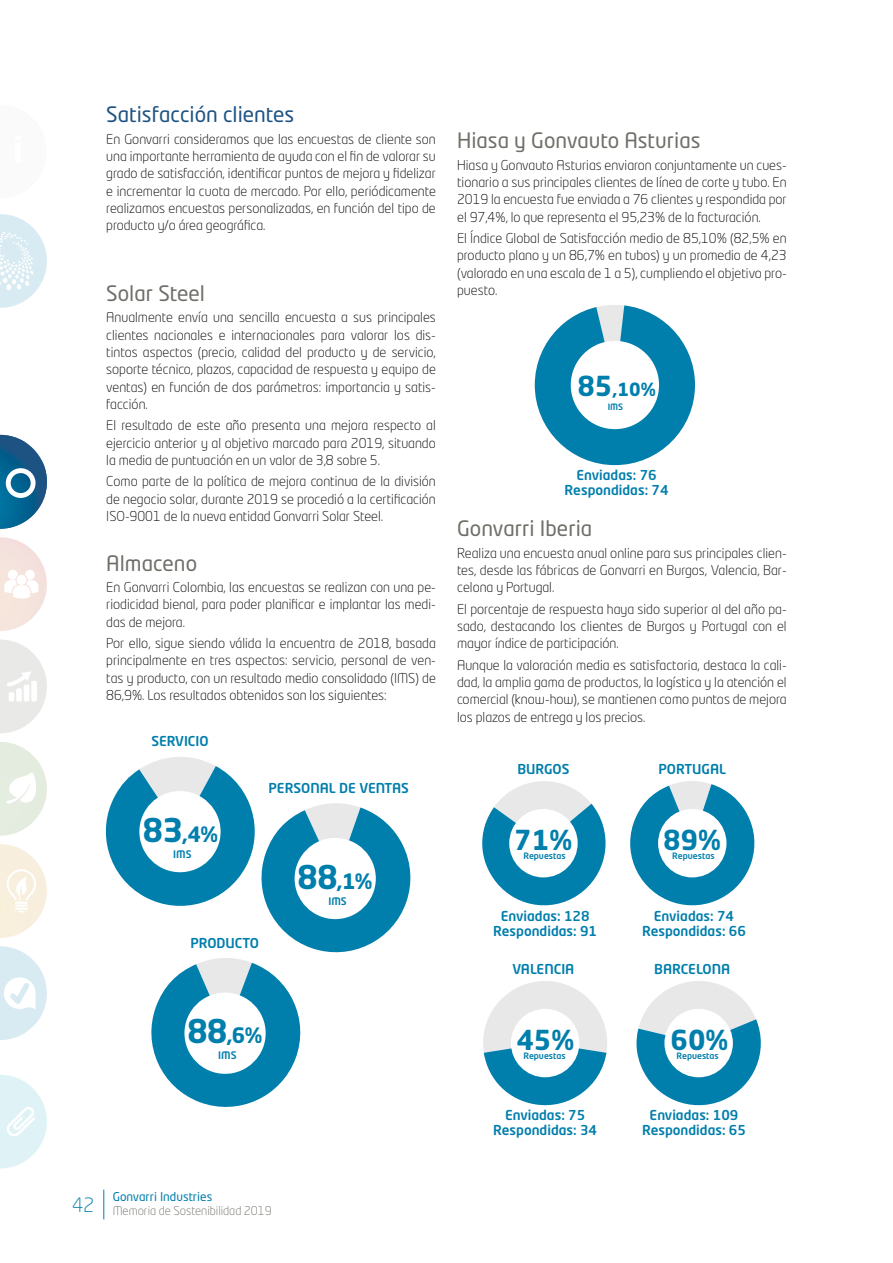
<style>
.page{position:relative;width:893px;height:1263px;background:#fff}
.page>*{position:absolute;margin:0;border:0;box-sizing:border-box;transform-origin:0 0}
.t1{font:700 27.15px "Neo Tech Std";color:#007eac}
.t2{font:21px "Neo Tech Std";color:#6f6e68}
.t3{font:21px "Neo Tech Std";color:#1d5383}
.t4{font:700 21px "Neo Tech Std";color:#007eac}
.t5{font:700 18px "Neo Tech Std";color:#007eac}
.t6{font:300 13.5px/17.2px "Neo Tech Std";color:#000;text-align:justify}
.t7{font:500 13.5px/15px "Neo Tech Std";color:#007eac;text-align:center}
.t8{font:300 12px/14.1px "Neo Tech Std";color:#6f6e68}
.t9{font:500 10.35px "Neo Tech Std";color:#007eac}
.t10{font:500 8.7px "Neo Tech Std";color:#007eac}
.s1{font-size:32.25px}
.s2{font-weight:400;color:#007eac}
.s3{font-size:27.15px}
</style>
<div class="page">
<svg style="left:483px;top:981px;width:124px;height:125px"></svg>
<svg style="left:636px;top:981px;width:125px;height:125px"></svg>
<svg style="left:630px;top:781px;width:125px;height:125px"></svg>
<svg style="left:482px;top:781px;width:124px;height:125px"></svg>
<svg style="left:105px;top:757px;width:306px;height:350px"></svg>
<div style="left:139px;top:791px;width:82px;height:81px;background:#fff;border-radius:50%"></div>
<div style="left:295px;top:838px;width:81px;height:81px;background:#fff;border-radius:50%"></div>
<div style="left:184px;top:992px;width:82px;height:82px;background:#fff;border-radius:50%"></div>
<svg style="left:535px;top:305px;width:160px;height:160px"></svg>
<div style="left:571px;top:341px;width:88px;height:88px;background:#fff;border-radius:50%"></div>
<div style="left:509px;top:809px;width:69px;height:68px;background:#fff;border-radius:50%"></div>
<div style="left:511px;top:1009px;width:68px;height:68px;background:#fff;border-radius:50%"></div>
<div style="left:658px;top:809px;width:68px;height:68px;background:#fff;border-radius:50%"></div>
<div style="left:664px;top:1009px;width:69px;height:68px;background:#fff;border-radius:50%"></div>
<hr style="left:103px;top:1189px;width:1px;height:30px;background:#007eac">
<svg style="left:0;top:435px;width:47px;height:94px"></svg>
<svg style="left:0;top:537px;width:47px;height:94px"></svg>
<div style="left:6px;top:468px;width:30px;height:30px;border:5px solid #fff;border-radius:50%"></div>
<svg style="left:0;top:639px;width:47px;height:94px"></svg>
<svg style="left:0;top:742px;width:47px;height:94px"></svg>
<svg style="left:0;top:844px;width:47px;height:94px"></svg>
<svg style="left:0;top:946px;width:47px;height:94px"></svg>
<svg style="left:0;top:1075px;width:47px;height:93px"></svg>
<svg style="left:0;top:214px;width:47px;height:94px"></svg>
<h2 class="t3" style="left:106px;top:102px;width:190px">Satisfacción clientes</h2>
<p class="t6" style="left:106px;top:130px;width:331px">En Gonvarri consideramos que las encuestas de cliente son una importante herramienta de ayuda con el fin de valorar su grado de satisfacción, identificar puntos de mejora y fidelizar e incrementar la cuota de mercado. Por ello, periódicamente realizamos encuestas personalizadas, en función del tipo de producto y/o área geográfica.</p>
<h2 class="t2" style="left:106px;top:280px;width:100px">Solar Steel</h2>
<p class="t6" style="left:106px;top:309px;width:331px">Anualmente envía una sencilla encuesta a sus principales clientes nacionales e internacionales para valorar los dis&shy;tintos aspectos (precio, calidad del producto y de servicio, soporte técnico, plazos, capacidad de respuesta y equipo de ventas) en función de dos parámetros: importancia y satis&shy;facción.</p>
<p class="t6" style="left:106px;top:417px;width:331px">El resultado de este año presenta una mejora respecto al ejercicio anterior y al objetivo marcado para 2019, situando la media de puntuación en un valor de 3,8 sobre 5.</p>
<p class="t6" style="left:106px;top:473px;width:331px">Como parte de la política de mejora continua de la división de negocio solar, durante 2019 se procedió a la certificación ISO-9001 de la nueva entidad Gonvarri Solar Steel.</p>
<h2 class="t2" style="left:106px;top:550px;width:92px">Almaceno</h2>
<p class="t6" style="left:106px;top:578px;width:331px">En Gonvarri Colombia, las encuestas se realizan con una pe&shy;riodicidad bienal, para poder planificar e implantar las medi&shy;das de mejora.</p>
<p class="t6" style="left:106px;top:634px;width:331px">Por ello, sigue siendo válida la encuentra de 2018, basada principalmente en tres aspectos: servicio, personal de ven&shy;tas y producto, con un resultado medio consolidado (IMS) de 86,9%. Los resultados obtenidos son los siguientes:</p>
<p class="t7" style="left:151px;top:733px;width:59px">SERVICIO</p>
<h2 class="t4" style="left:143px;top:820px;width:77px"><span class="s1">83</span>,4%</h2>
<p class="t9" style="left:173px;top:847px;width:20px">IMS</p>
<p class="t7" style="left:268px;top:780px;width:142px">PERSONAL DE VENTAS</p>
<h2 class="t4" style="left:297px;top:867px;width:77px"><span class="s1">88</span>,1%</h2>
<p class="t9" style="left:328px;top:894px;width:20px">IMS</p>
<p class="t7" style="left:190px;top:935px;width:70px">PRODUCTO</p>
<h2 class="t4" style="left:187px;top:1022px;width:77px"><span class="s1">88</span>,6%</h2>
<p class="t9" style="left:218px;top:1049px;width:20px">IMS</p>
<p class="t8" style="left:72px;top:1189px;width:201px;text-indent:41px"><span class="s2">Gonvarri Industries<br></span><sup>42</sup> Memoria de Sostenibilidad 2019</p>
<h2 class="t2" style="left:457px;top:128px;width:245px">Hiasa y Gonvauto Asturias</h2>
<p class="t6" style="left:457px;top:156px;width:331px">Hiasa y Gonvauto Asturias enviaron conjuntamente un cues&shy;tionario a sus principales clientes de línea de corte y tubo. En 2019 la encuesta fue enviada a 76 clientes y respondida por el 97,4%, lo que representa el 95,23% de la facturación.</p>
<p class="t6" style="left:457px;top:230px;width:331px">El Índice Global de Satisfacción medio de 85,10% (82,5% en producto plano y un 86,7% en tubos) y un promedio de 4,23 (valorado en una escala de 1 a 5), cumpliendo el objetivo pro&shy;puesto.</p>
<h3 class="t5" style="left:577px;top:377px;width:80px"><span class="s3">85</span>,10%</h3>
<p class="t10" style="left:608px;top:401px;width:17px">IMS</p>
<p class="t7" style="left:565px;top:467px;width:105px">Enviadas: 76<br>Respondidas: 74</p>
<h2 class="t2" style="left:457px;top:516px;width:137px">Gonvarri Iberia</h2>
<p class="t6" style="left:457px;top:544px;width:331px">Realiza una encuesta anual online para sus principales clien&shy;tes, desde las fábricas de Gonvarri en Burgos, Valencia, Bar&shy;celona y Portugal.</p>
<p class="t6" style="left:457px;top:600px;width:331px">El porcentaje de respuesta haya sido superior al del año pa&shy;sado, destacando los clientes de Burgos y Portugal con el mayor índice de participación.</p>
<p class="t6" style="left:457px;top:656px;width:331px">Aunque la valoración media es satisfactoria, destaca la cali&shy;dad, la amplia gama de productos, la logística y la atención el comercial (know-how), se mantienen como puntos de mejora los plazos de entrega y los precios.</p>
<p class="t7" style="left:517px;top:762px;width:54px">BURGOS</p>
<p class="t7" style="left:658px;top:762px;width:69px">PORTUGAL</p>
<h1 class="t1" style="left:514px;top:822px;width:59px">71%</h1>
<h1 class="t1" style="left:663px;top:822px;width:59px">89%</h1>
<p class="t10" style="left:523px;top:850px;width:44px">Repuestas</p>
<p class="t10" style="left:672px;top:850px;width:44px">Repuestas</p>
<p class="t7" style="left:493px;top:908px;width:105px">Enviadas: 128<br>Respondidas: 91</p>
<p class="t7" style="left:642px;top:908px;width:105px">Enviadas: 74<br>Respondidas: 66</p>
<p class="t7" style="left:512px;top:961px;width:63px">VALENCIA</p>
<p class="t7" style="left:654px;top:961px;width:78px">BARCELONA</p>
<h1 class="t1" style="left:516px;top:1022px;width:59px">45%</h1>
<h1 class="t1" style="left:670px;top:1022px;width:59px">60%</h1>
<p class="t10" style="left:523px;top:1050px;width:44px">Repuestas</p>
<p class="t10" style="left:676px;top:1050px;width:44px">Repuestas</p>
<p class="t7" style="left:493px;top:1107px;width:105px">Enviadas: 75<br>Respondidas: 34</p>
<p class="t7" style="left:642px;top:1107px;width:105px">Enviadas: 109<br>Respondidas: 65</p>
</div>
